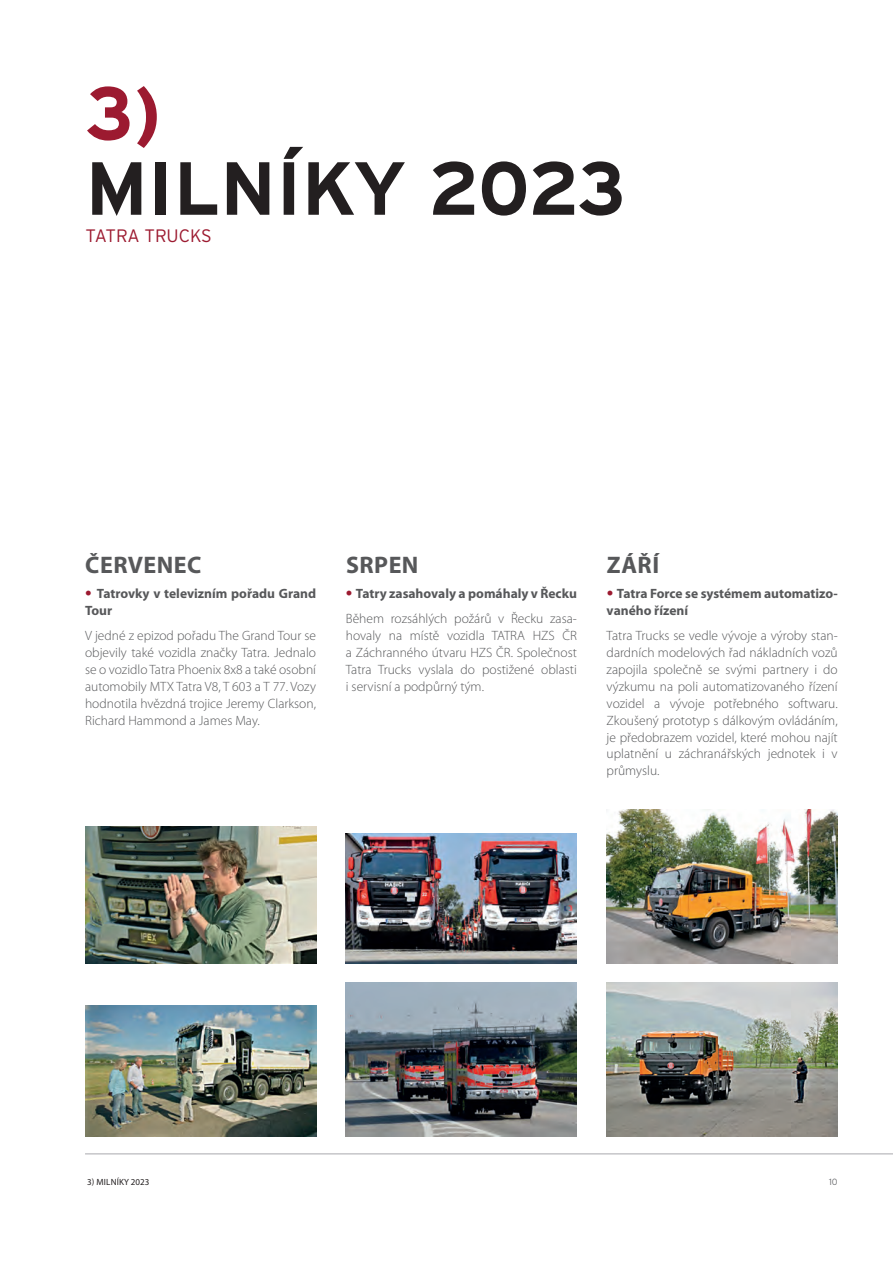
<style>
.page{position:relative;width:893px;height:1263px;background:#fff}
.page>*{position:absolute;margin:0;border:0;box-sizing:border-box;transform-origin:0 0}
.Nadpis_2{font:700 75px/75px "Interstate CE";color:#231f20}
.Odstavec{font:700 24px "Myriad Pro";letter-spacing:.02em;color:#57585a}
.Nadpis_2-2{font:300 18px "Interstate CE";letter-spacing:-.01em;color:#9c1a30}
.Odstavec-2{font:300 13.5px/17px "Myriad Pro";color:#57585a;text-align:justify}
.Odstavec-3{font:700 13.5px/17px "Myriad Pro";color:#57585a}
.t1{font:9px "Myriad Pro";letter-spacing:.02em;color:#231f20}
.t2{font:300 9px "Interstate CE";color:#6c6d70}
.s1{color:#9c1a30}
.s2{font-family:"Interstate CE";color:#9c1a30}
</style>
<div class="page">
<hr style="left:85px;top:1153px;width:808px;height:1px;background:#a8a9ad">
<img style="left:346px;top:833px;width:231px;height:130px">
<img style="left:346px;top:982px;width:231px;height:154px">
<img style="left:607px;top:809px;width:230px;height:154px">
<img style="left:607px;top:982px;width:231px;height:154px">
<img style="left:85px;top:826px;width:231px;height:137px">
<img style="left:85px;top:1006px;width:231px;height:130px">
<p class="Nadpis_2" style="left:85px;top:75px;width:542px"><span class="s1">3)<br></span>MILNÍKY 2023</p>
<p class="Nadpis_2-2" style="left:85px;top:225px;width:128px">TATRA TRUCKS</p>
<p class="Odstavec" style="left:85px;top:549px;width:118px">ČERVENEC</p>
<p class="Odstavec-3" style="left:85px;top:584px;width:233px"><span class="s2">•</span> Tatrovky v televizním pořadu Grand<br>Tour</p>
<p class="Odstavec-2" style="left:85px;top:627px;width:233px">V jedné z epizod pořadu The Grand Tour se objevily také vozidla značky Tatra. Jednalo se o vozidlo Tatra Phoenix 8x8 a také osobní automobily MTX Tatra V8, T 603 a T 77. Vozy hodnotila hvězdná trojice Jeremy Clarkson, Richard Hammond a James May.</p>
<p class="Odstavec" style="left:346px;top:549px;width:74px">SRPEN</p>
<p class="Odstavec-3" style="left:346px;top:584px;width:233px"><span class="s2">•</span> Tatry zasahovaly a pomáhaly v Řecku</p>
<p class="Odstavec-2" style="left:346px;top:610px;width:233px">Během rozsáhlých požárů v Řecku zasa&shy;hovaly na místě vozidla TATRA HZS ČR a Záchranného útvaru HZS ČR. Společnost Tatra Trucks vyslala do postižené oblasti i servisní a podpůrný tým.</p>
<p class="Odstavec" style="left:607px;top:549px;width:54px">ZÁŘÍ</p>
<p class="Odstavec-3" style="left:607px;top:584px;width:233px"><span class="s2">•</span> Tatra Force se systémem automatizo&shy;vaného řízení</p>
<p class="Odstavec-2" style="left:607px;top:627px;width:233px">Tatra Trucks se vedle vývoje a výroby stan&shy;dardních modelových řad nákladních vozů zapojila společně se svými partnery i do výzkumu na poli automatizovaného řízení vozidel a vývoje potřebného softwaru.<br>Zkoušený prototyp s dálkovým ovládáním, je předobrazem vozidel, které mohou najít uplatnění u záchranářských jednotek i v průmyslu.</p>
<p class="t1" style="left:87px;top:1176px;width:64px">3) Milníky 2023</p>
<p class="t2" style="left:829px;top:1176px;width:10px">10</p>
</div>
